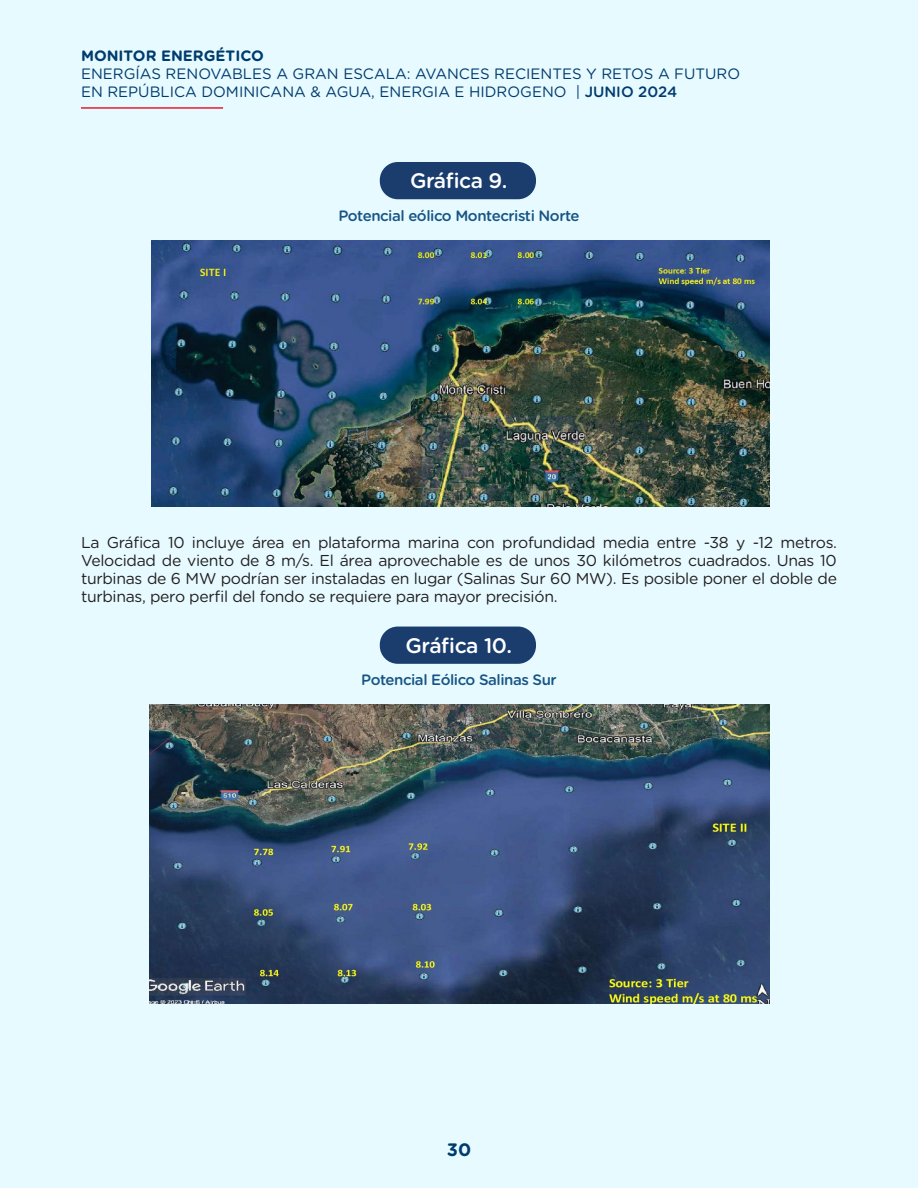
<style>
.page{position:relative;width:918px;height:1188px;background:#e6faff}
.page>*{position:absolute;margin:0;border:0;box-sizing:border-box;transform-origin:0 0}
.t1{font:500 21px "Gotham Rounded";letter-spacing:-.02em;color:#fff}
.t2{font:700 18px "Gotham Rounded";color:#003b6e}
.t3{font:15.75px/18px "Gotham Rounded";letter-spacing:-.02em;color:#231f20;text-align:justify}
.t4{font:15px/18px "Gotham Rounded";color:#003b6e}
.t5{font:500 15px "Gotham Rounded";letter-spacing:-.03em;color:#175485}
.t6{font:700 15px "Gotham Rounded";color:#003b6e}
.s1{font-weight:500}
</style>
<div class="page">
<hr style="left:81px;top:107px;width:142px;height:2px;background:#ea1c2b">
<div style="left:380px;top:162px;width:156px;height:37px;background:#1a3d6e;border-radius:18px"></div>
<div style="left:380px;top:627px;width:156px;height:37px;background:#1a3d6e;border-radius:18px"></div>
<img style="left:151px;top:241px;width:619px;height:265px">
<img style="left:149px;top:704px;width:621px;height:299px">
<p class="t6" style="left:81px;top:45px;width:184px">MONITOR ENERGÉTICO</p>
<p class="t4" style="left:81px;top:64px;width:661px">ENERGÍAS RENOVABLES A GRAN ESCALA: AVANCES RECIENTES Y RETOS A FUTURO<br>EN REPÚBLICA DOMINICANA &amp; AGUA, ENERGIA E HIDROGENO | <span class="s1">JUNIO 2024</span></p>
<h1 class="t1" style="left:410px;top:166px;width:99px">Gráfica 9.</h1>
<p class="t5" style="left:338px;top:205px;width:243px">Potencial eólico Montecristi Norte</p>
<p class="t3" style="left:81px;top:533px;width:758px">La Gráfica 10 incluye área en plataforma marina con profundidad media entre -38 y -12 metros.<br>Velocidad de viento de 8 m/s. El área aprovechable es de unos 30 kilómetros cuadrados. Unas 10 turbinas de 6 MW podrían ser instaladas en lugar (Salinas Sur 60 MW). Es posible poner el doble de turbinas, pero perfil del fondo se requiere para mayor precisión.</p>
<h1 class="t1" style="left:406px;top:630px;width:108px">Gráfica 10.</h1>
<p class="t5" style="left:361px;top:669px;width:197px">Potencial Eólico Salinas Sur</p>
<p class="t2" style="left:447px;top:1137px;width:26px">30</p>
</div>
